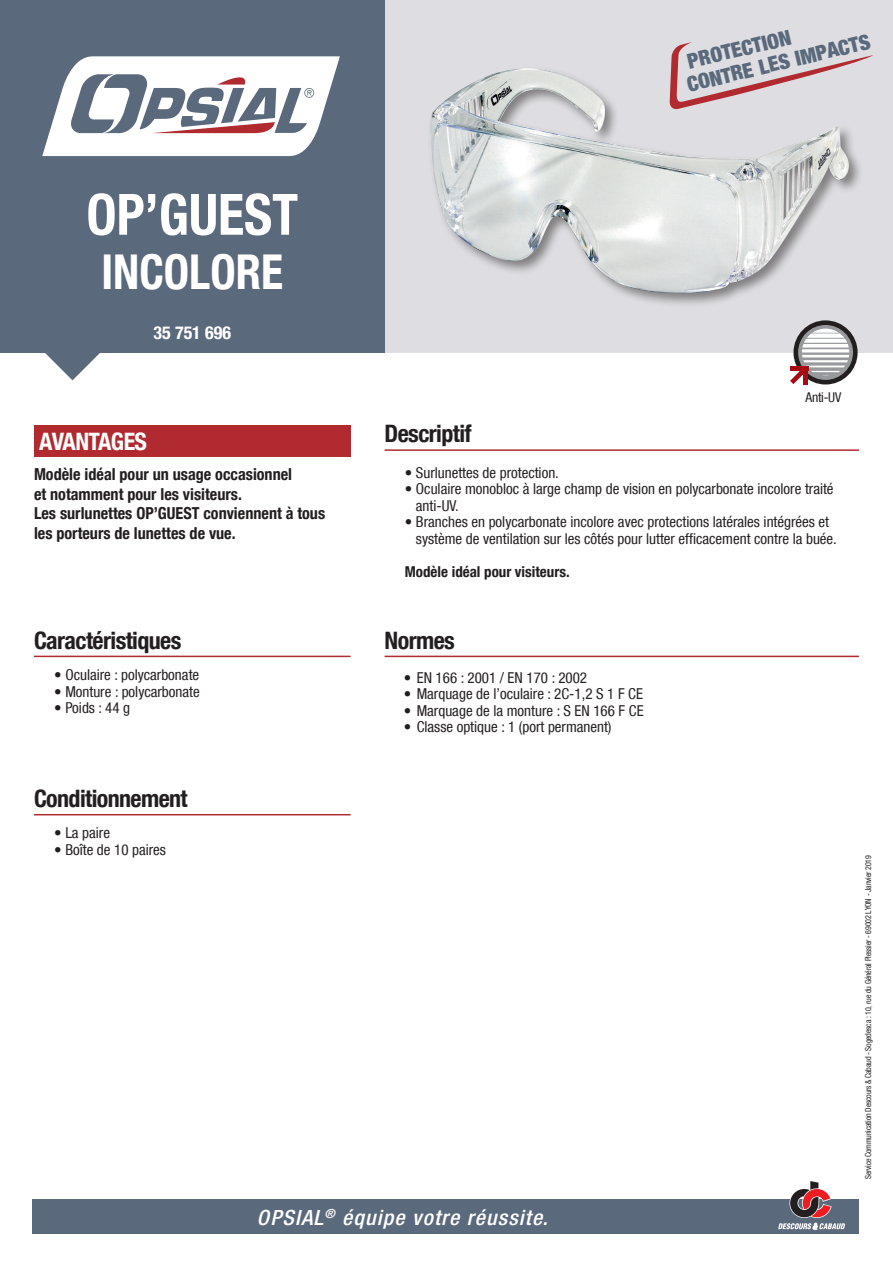
<style>
.page{position:relative;width:893px;height:1263px;background:#fff}
.page>*{position:absolute;margin:0;border:0;box-sizing:border-box;transform-origin:0 0}
.NOM_PRODUIT{font:700 condensed 57px "Helvetica Neue LT Com";color:#fff;scale:.95 1}
.NOM_PRODUIT-2{font:700 condensed 48px "Helvetica Neue LT Com";color:#fff;scale:.95 1}
.Titre_Noir{font:700 condensed 24px "Helvetica Neue LT Com";letter-spacing:-.025em;color:#231f20}
.t1{font:700 condensed 24px "Helvetica Neue LT Com";letter-spacing:-.025em;color:#fff}
.t2{font:italic 500 condensed 21px "Helvetica Neue LT Com";letter-spacing:.05em;color:#fff;scale:1.05 1}
.t3{font:900 condensed 21px/22.2px "Helvetica Neue LT";color:#5a697b}
.t4{font:700 condensed 18px "Helvetica Neue LT Com";color:#fff}
.TEXTE_Gras{font:700 condensed 16.5px/19.5px "Helvetica Neue LT Com";color:#231f20}
.Texte{font:condensed 15px/16.5px "Helvetica Neue LT Com";color:#231f20}
.Texte-2{font:700 condensed 15px "Helvetica Neue LT Com";color:#231f20}
.Texte-3{font:condensed 13.5px "Helvetica Neue LT Com";letter-spacing:-.02em;color:#231f20}
.t5{font:condensed 8.25px "Helvetica Neue LT Com";letter-spacing:-.02em;color:#231f20;scale:.96 1}
</style>
<div class="page">
<div style="left:385px;top:0;width:508px;height:353px;background:#dedee2"></div>
<div style="left:0;top:0;width:385px;height:353px;background:#5a697b"></div>
<div style="left:33px;top:1199px;width:826px;height:34px;background:#5a697b"></div>
<svg style="left:45px;top:353px;width:55px;height:27px"></svg>
<svg style="left:42px;top:56px;width:298px;height:100px"></svg>
<svg style="left:778px;top:1181px;width:67px;height:48px"></svg>
<hr style="left:385px;top:449px;width:474px;height:2px;background:#b02a2f">
<hr style="left:34px;top:814px;width:317px;height:1px;background:#b02a2f">
<hr style="left:34px;top:656px;width:317px;height:1px;background:#b02a2f">
<hr style="left:385px;top:656px;width:474px;height:1px;background:#b02a2f">
<div style="left:34px;top:425px;width:317px;height:32px;background:#b02a2f"></div>
<div style="left:669px;top:42px;width:204px;height:68px;background:#dedee2"></div>
<svg style="left:796px;top:323px;width:59px;height:59px"></svg>
<div style="left:793px;top:320px;width:65px;height:64px;border:5px solid #231f20;border-radius:50%"></div>
<svg style="left:790px;top:329px;width:59px;height:55px"></svg>
<div style="left:790px;top:366px;width:18px;height:5px;background:#a70a12"></div>
<div style="left:427px;top:65px;width:437px;height:244px;background:#231f20;opacity:.5"></div>
<img style="left:430px;top:68px;width:419px;height:226px">
<p class="NOM_PRODUIT" style="left:86px;top:180px;width:224px">OP’GUEST</p>
<p class="NOM_PRODUIT-2" style="left:102px;top:243px;width:193px">INCOLORE</p>
<p class="t4" style="left:153px;top:322px;width:79px">35 751 696</p>
<p class="t1" style="left:39px;top:427px;width:109px">AVANTAGES</p>
<p class="TEXTE_Gras" style="left:34px;top:465px;width:260px">Modèle idéal pour un usage occasionnel</p>
<p class="TEXTE_Gras" style="left:34px;top:484px;width:209px">et notamment pour les visiteurs.</p>
<p class="TEXTE_Gras" style="left:34px;top:504px;width:293px">Les surlunettes OP’GUEST conviennent à tous les porteurs de lunettes de vue.</p>
<p class="t3" style="left:680px;top:51px;width:189px;rotate:-13deg">PROTECTION<br>CONTRE LES IMPACTS</p>
<p class="Titre_Noir" style="left:385px;top:419px;width:88px">Descriptif</p>
<p class="Texte-3" style="left:806px;top:389px;width:37px">Anti-UV</p>
<p class="Texte" style="left:405px;top:464px;width:156px">• Surlunettes de protection.</p>
<p class="Texte" style="left:416px;top:480px;width:419px;text-indent:-11px">• Oculaire monobloc à large champ de vision en polycarbonate incolore traité anti-UV.</p>
<p class="Texte" style="left:416px;top:513px;width:422px;text-indent:-11px">• Branches en polycarbonate incolore avec protections latérales intégrées et système de ventilation sur les côtés pour lutter efficacement contre la buée.</p>
<p class="Texte-2" style="left:405px;top:562px;width:166px">Modèle idéal pour visiteurs.</p>
<p class="Titre_Noir" style="left:34px;top:626px;width:149px">Caractéristiques</p>
<p class="Titre_Noir" style="left:385px;top:626px;width:72px">Normes</p>
<p class="Texte" style="left:404px;top:669px;width:185px">• EN 166 : 2001 / EN 170 : 2002</p>
<p class="Texte" style="left:404px;top:685px;width:241px">• Marquage de l’oculaire : 2C-1,2 S 1 F CE</p>
<p class="Texte" style="left:404px;top:702px;width:241px">• Marquage de la monture : S EN 166 F CE</p>
<p class="Texte" style="left:404px;top:718px;width:209px">• Classe optique : 1 (port permanent)</p>
<p class="Texte" style="left:54px;top:666px;width:147px">• Oculaire : polycarbonate</p>
<p class="Texte" style="left:54px;top:683px;width:147px">• Monture : polycarbonate</p>
<p class="Texte" style="left:54px;top:699px;width:78px">• Poids : 44 g</p>
<p class="Titre_Noir" style="left:34px;top:784px;width:155px">Conditionnement</p>
<p class="Texte" style="left:54px;top:825px;width:57px">• La paire</p>
<p class="Texte" style="left:54px;top:841px;width:113px">• Boîte de 10 paires</p>
<h3 class="t2" style="left:257px;top:1205px;width:279px">OPSIAL<sup>®</sup> équipe votre réussite.</h3>
<p class="t5" style="left:863px;top:1179px;width:339px;rotate:-90deg">Service Communication Descours &amp; Cabaud - Sogedesca : 10, rue du Général Plessier - 69002 LYON - Janvier 2019</p>
</div>
